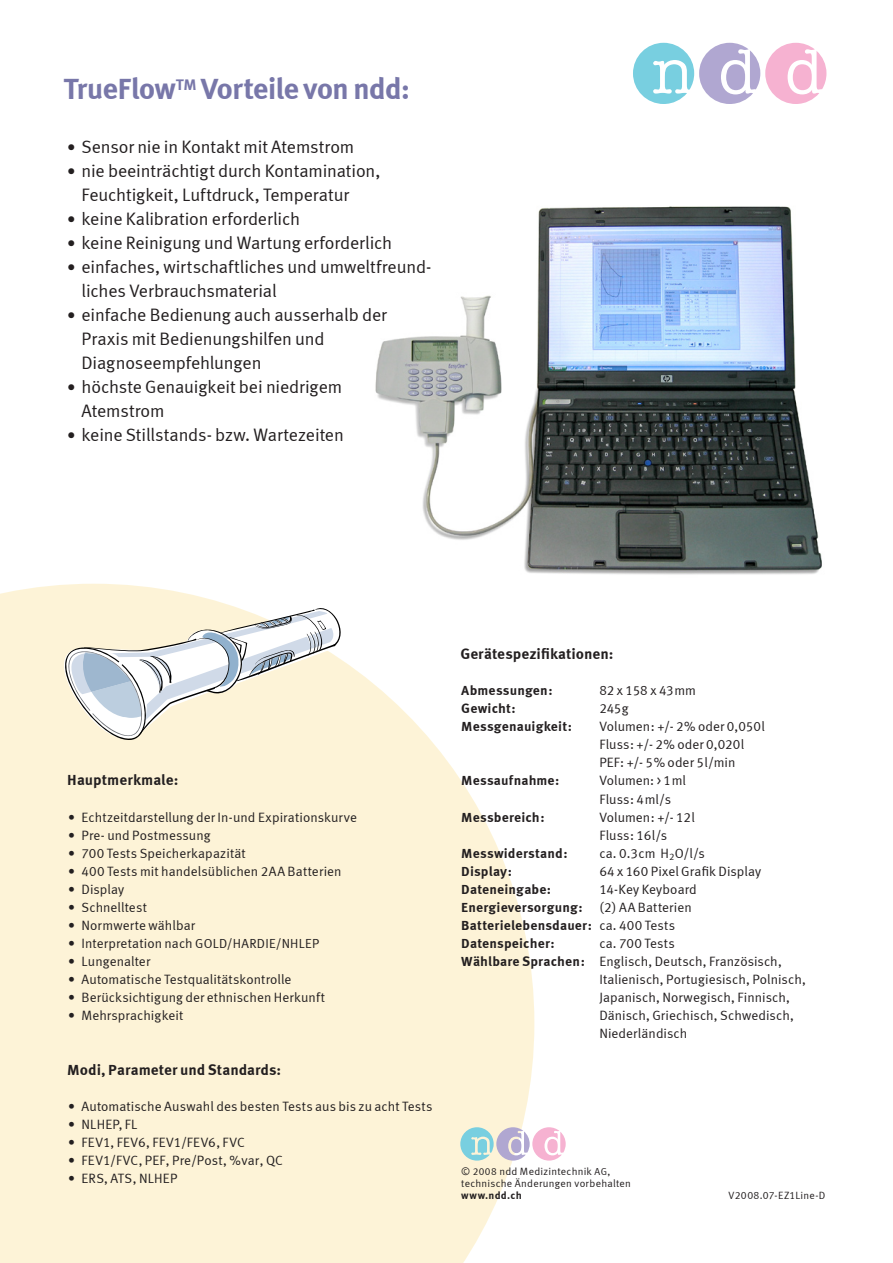
<style>
.page{position:relative;width:893px;height:1263px;background:#fff}
.page>*{position:absolute;margin:0;border:0;box-sizing:border-box;transform-origin:0 0}
.lauftext_textblocks{font:700 30px "Meta Correspondence";letter-spacing:-.035em;color:#7877a9}
.lauftext_textblocks-2{font:18px/24px "Meta Correspondence";letter-spacing:-.01em;color:#231f20}
.lauftext_textblocks-3{font:700 15px "Meta Correspondence";color:#231f20}
.lauftext_textblocks-4{font:13.5px/18px "Meta Correspondence";letter-spacing:.005em;color:#231f20}
.lauftext_textblocks-5{font:700 13.5px "Meta Correspondence";letter-spacing:.01em;color:#231f20}
.lauftext_textblocks-6{font:13.5px "Meta Correspondence";letter-spacing:.04em;color:#231f20}
.t1{font:10.5px "Meta Correspondence";letter-spacing:.025em;color:#231f20}
.t2{font:700 10.5px "Meta Correspondence";letter-spacing:.025em;color:#231f20}
.s1{font-size:16.5px}
.s2{font-size:13.2px}
.s3{font-weight:400}
.s4{font-weight:700}
.s5{font-size:10.2px}
</style>
<div class="page">
<svg style="left:0;top:584px;width:534px;height:679px;background:#fdf4dc"></svg>
<img style="left:375px;top:206px;width:447px;height:369px">
<svg style="left:633px;top:43px;width:193px;height:61px"></svg>
<svg style="left:460px;top:1127px;width:106px;height:33px"></svg>
<svg style="left:46px;top:605px;width:300px;height:144px"></svg>
<p class="lauftext_textblocks" style="left:63px;top:70px;width:348px">TrueFlow<sup>TM</sup> Vorteile von ndd:</p>
<p class="lauftext_textblocks-2" style="left:67px;top:135px;width:289px"><span class="s1">•</span> Sensor nie in Kontakt mit Atemstrom</p>
<p class="lauftext_textblocks-2" style="left:82px;top:159px;width:300px;text-indent:-14px"><span class="s1">•</span> nie beeinträchtigt durch Kontamination,<br>Feuchtigkeit, Luftdruck, Temperatur</p>
<p class="lauftext_textblocks-2" style="left:67px;top:207px;width:235px"><span class="s1">•</span> keine Kalibration erforderlich</p>
<p class="lauftext_textblocks-2" style="left:67px;top:231px;width:327px"><span class="s1">•</span> keine Reinigung und Wartung erforderlich</p>
<p class="lauftext_textblocks-2" style="left:82px;top:255px;width:351px;text-indent:-14px"><span class="s1">•</span> einfaches, wirtschaftliches und umweltfreund&shy;liches Verbrauchsmaterial</p>
<p class="lauftext_textblocks-2" style="left:67px;top:303px;width:321px"><span class="s1">•</span> einfache Bedienung auch ausserhalb der</p>
<p class="lauftext_textblocks-2" style="left:82px;top:327px;width:245px">Praxis mit Bedienungshilfen und</p>
<p class="lauftext_textblocks-2" style="left:82px;top:351px;width:181px">Diagnoseempfehlungen</p>
<p class="lauftext_textblocks-2" style="left:67px;top:375px;width:277px"><span class="s1">•</span> höchste Genauigkeit bei niedrigem</p>
<p class="lauftext_textblocks-2" style="left:82px;top:399px;width:85px">Atemstrom</p>
<p class="lauftext_textblocks-2" style="left:67px;top:423px;width:278px"><span class="s1">•</span> keine Stillstands- bzw. Wartezeiten</p>
<p class="lauftext_textblocks-3" style="left:67px;top:771px;width:113px">Hauptmerkmale:</p>
<p class="lauftext_textblocks-4" style="left:68px;top:808px;width:290px">• Echtzeitdarstellung der In-und Expirationskurve</p>
<p class="lauftext_textblocks-4" style="left:68px;top:826px;width:144px">• Pre- und Postmessung</p>
<p class="lauftext_textblocks-4" style="left:68px;top:844px;width:179px">• 700 Tests Speicherkapazität</p>
<p class="lauftext_textblocks-4" style="left:68px;top:862px;width:275px">• 400 Tests mit handelsüblichen 2AA Batterien</p>
<p class="lauftext_textblocks-4" style="left:68px;top:880px;width:58px">• Display</p>
<p class="lauftext_textblocks-4" style="left:68px;top:898px;width:80px">• Schnelltest</p>
<p class="lauftext_textblocks-4" style="left:68px;top:916px;width:129px">• Normwerte wählbar</p>
<p class="lauftext_textblocks-4" style="left:68px;top:934px;width:253px">• Interpretation nach <span class="s2">GOLD/HARDIE/NHLEP</span></p>
<p class="lauftext_textblocks-4" style="left:68px;top:952px;width:84px">• Lungenalter</p>
<p class="lauftext_textblocks-4" style="left:68px;top:970px;width:225px">• Automatische Testqualitätskontrolle</p>
<p class="lauftext_textblocks-4" style="left:68px;top:988px;width:258px">• Berücksichtigung der ethnischen Herkunft</p>
<p class="lauftext_textblocks-4" style="left:68px;top:1006px;width:117px">• Mehrsprachigkeit</p>
<p class="lauftext_textblocks-3" style="left:67px;top:1060px;width:215px">Modi, Parameter und Standards:</p>
<p class="lauftext_textblocks-4" style="left:68px;top:1097px;width:366px">• Automatische Auswahl des besten Tests aus bis zu acht Tests</p>
<p class="lauftext_textblocks-4" style="left:68px;top:1115px;width:71px">• NLHEP, FL</p>
<p class="lauftext_textblocks-6" style="left:68px;top:1134px;width:178px">• FEV1, FEV6, FEV1/FEV6, FVC</p>
<p class="lauftext_textblocks-4" style="left:68px;top:1151px;width:216px">• FEV1/FVC, PEF, Pre/Post, %var, QC</p>
<p class="lauftext_textblocks-4" style="left:68px;top:1169px;width:111px">• ERS, ATS, NLHEP</p>
<p class="lauftext_textblocks-3" style="left:460px;top:645px;width:155px">Gerätespezifikationen:</p>
<p class="lauftext_textblocks-5" style="left:461px;top:682px;width:93px">Abmessungen:</p>
<p class="lauftext_textblocks-4" style="left:599px;top:681px;width:98px">82 x 158 x 43mm</p>
<p class="lauftext_textblocks-5" style="left:461px;top:700px;width:56px">Gewicht:</p>
<p class="lauftext_textblocks-4" style="left:599px;top:699px;width:31px">245g</p>
<p class="lauftext_textblocks-5" style="left:461px;top:718px;width:112px">Messgenauigkeit:</p>
<p class="lauftext_textblocks-4" style="left:599px;top:717px;width:167px">Volumen: +/- 2% oder 0,050l</p>
<p class="lauftext_textblocks-4" style="left:599px;top:735px;width:146px">Fluss: +/- 2% oder 0,020l</p>
<p class="lauftext_textblocks-4" style="left:599px;top:753px;width:138px">PEF: +/- 5% oder 5l/min</p>
<p class="lauftext_textblocks-5" style="left:461px;top:773px;width:100px">Messaufnahme:</p>
<p class="lauftext_textblocks-4" style="left:599px;top:771px;width:88px">Volumen: &gt; 1ml</p>
<p class="lauftext_textblocks-4" style="left:599px;top:790px;width:73px">Fluss: 4ml/s</p>
<p class="lauftext_textblocks-5" style="left:461px;top:809px;width:85px">Messbereich:</p>
<p class="lauftext_textblocks-4" style="left:599px;top:808px;width:97px">Volumen: +/- 12l</p>
<p class="lauftext_textblocks-4" style="left:599px;top:826px;width:69px">Fluss: 16l/s</p>
<p class="lauftext_textblocks-5" style="left:461px;top:845px;width:108px">Messwiderstand:</p>
<p class="lauftext_textblocks-4" style="left:599px;top:844px;width:107px">ca. 0.3cm H<sub>2</sub>O/l/s</p>
<p class="lauftext_textblocks-5" style="left:461px;top:863px;width:52px">Display:</p>
<p class="lauftext_textblocks-4" style="left:599px;top:862px;width:164px">64 x 160 Pixel Grafik Display</p>
<p class="lauftext_textblocks-5" style="left:461px;top:881px;width:91px">Dateneingabe:</p>
<p class="lauftext_textblocks-4" style="left:599px;top:880px;width:99px">14-Key Keyboard</p>
<p class="lauftext_textblocks-5" style="left:461px;top:899px;width:232px">Energieversorgung: <span class="s3">(2) AA Batterien</span></p>
<p class="lauftext_textblocks-5" style="left:461px;top:917px;width:215px">Batterielebensdauer: <span class="s3">ca. 400 Tests</span></p>
<p class="lauftext_textblocks-5" style="left:461px;top:935px;width:95px">Datenspeicher:</p>
<p class="lauftext_textblocks-4" style="left:599px;top:934px;width:77px">ca. 700 Tests</p>
<p class="lauftext_textblocks-4" style="left:461px;top:952px;width:322px"><span class="s4">Wählbare Sprachen:</span> Englisch, Deutsch, Französisch,</p>
<p class="lauftext_textblocks-4" style="left:599px;top:970px;width:208px">Italienisch, Portugiesisch, Polnisch,<br>Japanisch, Norwegisch, Finnisch,<br>Dänisch, Griechisch, Schwedisch,<br>Niederländisch</p>
<p class="t1" style="left:461px;top:1165px;width:151px">© <span class="s5">2008</span> ndd Medizintechnik <span class="s5">AG</span>,</p>
<p class="t1" style="left:461px;top:1177px;width:171px">technische Änderungen vorbehalten</p>
<p class="t2" style="left:461px;top:1189px;width:62px">www.ndd.ch</p>
<p class="t1" style="left:728px;top:1189px;width:98px">V2008.07-EZ1Line-D</p>
</div>
